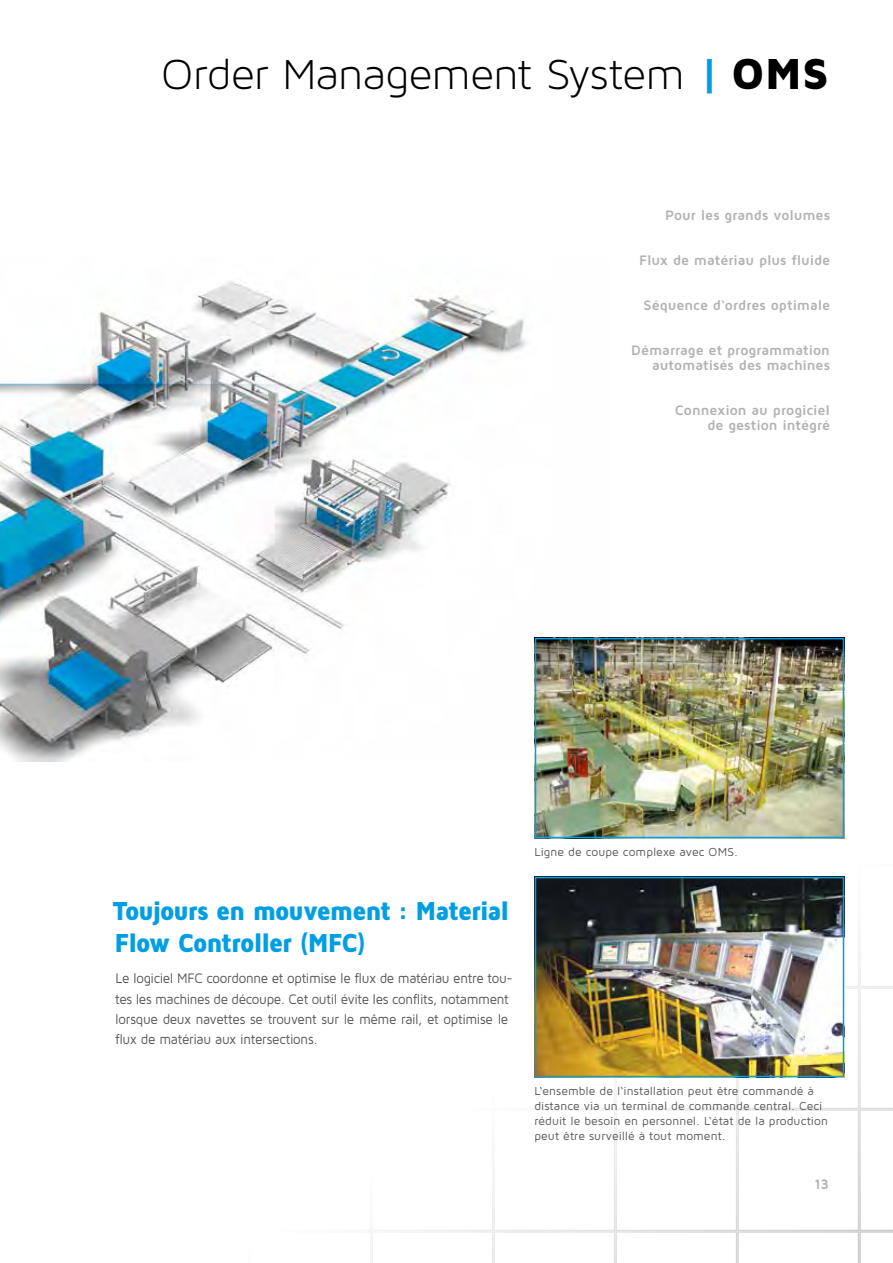
<style>
.page{position:relative;width:893px;height:1263px;background:#fff}
.page>*{position:absolute;margin:0;border:0;box-sizing:border-box;transform-origin:0 0}
.t1{font:45px "Maven Pro Light 300";letter-spacing:-.015em;color:#000}
.t2{font:900 27px/31.5px "Maven Pro";letter-spacing:-.045em;color:#009ee3;scale:.94 1}
.t3{font:14.25px/20.2px "Maven Pro";letter-spacing:-.02em;color:#565656;scale:.94 1}
.t4{font:700 14.25px/15px "Maven Pro";color:#b1b2b3;text-align:right}
.t5{font:12px/15px "Maven Pro";letter-spacing:.005em;color:#565656}
.s1{font-family:"Maven Pro";font-weight:700;color:#009ee3}
.s2{font-family:"Maven Pro";font-weight:900}
</style>
<div class="page">
<svg style="left:370px;top:743px;width:523px;height:520px"></svg>
<img style="left:0;top:281px;width:611px;height:480px">
<img style="left:538px;top:641px;width:303px;height:194px">
<div style="left:535px;top:638px;width:309px;height:200px;border:2px solid #009ee3"></div>
<img style="left:538px;top:880px;width:303px;height:194px">
<div style="left:535px;top:877px;width:309px;height:200px;border:2px solid #009ee3"></div>
<h1 class="t1" style="left:161px;top:50px;width:669px">Order Management System <span class="s1">|</span> <span class="s2">OMS</span></h1>
<p class="t4" style="left:665px;top:207px;width:166px">Pour les grands volumes</p>
<p class="t4" style="left:639px;top:252px;width:192px">Flux de matériau plus fluide</p>
<p class="t4" style="left:643px;top:297px;width:188px">Séquence d‘ordres optimale</p>
<p class="t4" style="left:631px;top:342px;width:200px">Démarrage et programmation automatisés des machines</p>
<p class="t4" style="left:675px;top:402px;width:157px">Connexion au progiciel de gestion intégré</p>
<h2 class="t2" style="left:113px;top:894px;width:424px">Toujours en mouvement : Material<br>Flow Controller (MFC)</h2>
<p class="t3" style="left:115px;top:968px;width:424px">Le logiciel MFC coordonne et optimise le flux de matériau entre tou&shy;tes les machines de découpe. Cet outil évite les conflits, notamment lorsque deux navettes se trouvent sur le même rail, et optimise le flux de matériau aux intersections.</p>
<p class="t5" style="left:534px;top:844px;width:205px">Ligne de coupe complexe avec OMS.</p>
<p class="t5" style="left:534px;top:1083px;width:295px">L‘ensemble de l‘installation peut être commandé à distance via un terminal de commande central. Ceci réduit le besoin en personnel. L‘état de la production peut être surveillé à tout moment.</p>
<p class="t4" style="left:814px;top:1176px;width:17px">13</p>
</div>
